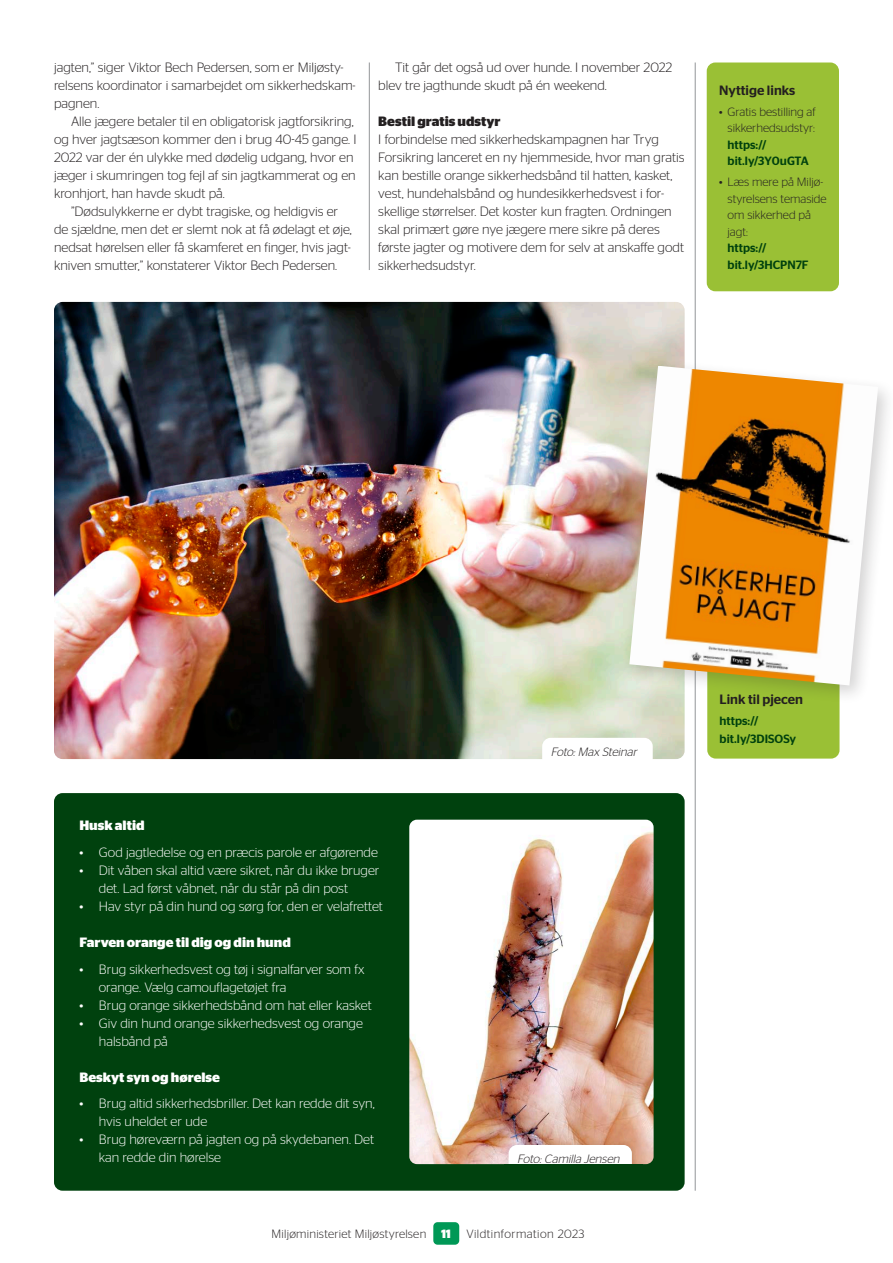
<style>
.page{position:relative;width:893px;height:1263px;background:#fff}
.page>*{position:absolute;margin:0;border:0;box-sizing:border-box;transform-origin:0 0}
.BRØD{font:300 13.5px/18px "Stag Sans";color:#231f20}
.bulletliste{font:300 13.5px/18px "Stag Sans";color:#fff}
.Brød_uden_indryk{font:300 13.5px/18px "Stag Sans";color:#231f20}
.Faktarubrik{font:700 13.5px "Stag Sans";color:#fff}
.Nyttige_links_rubrik{font:500 13.5px "Stag Sans";color:#231f20}
.mellemrubrik{font:700 13.5px "Stag Sans";color:#231f20}
.bulletliste-2{font:300 12px/16.5px "Stag Sans";color:#231f20}
.Fototekst_med_ramme{font:italic 300 12px "Stag Sans";color:#231f20}
.bulletliste-3{font:300 12px "Stag Sans";letter-spacing:.02em;color:#231f20}
.t1{font:500 12px/18px "Stag Sans";color:#00410e}
.bulletliste-4{font:300 12px "Stag Sans";letter-spacing:.04em;color:#231f20}
.s1{font-weight:500;color:#00410e}
.s2{font-weight:700;color:#fff}
</style>
<div class="page">
<div style="left:433px;top:1222px;width:26px;height:23px;background:#009856;border-radius:4px"></div>
<div style="left:707px;top:63px;width:132px;height:228px;background:#9ac035;border-radius:9px"></div>
<hr style="left:695px;top:63px;width:1px;height:1128px;background:#939598">
<img style="left:54px;top:302px;width:631px;height:457px">
<div style="left:54px;top:793px;width:631px;height:398px;background:#00410e;border-radius:9px"></div>
<img style="left:409px;top:820px;width:245px;height:344px">
<div style="left:504px;top:1140px;width:133px;height:38px;background:#231f20;opacity:.1"></div>
<div style="left:509px;top:1145px;width:123px;height:29px;background:#fff;border-radius:9px"></div>
<div style="left:504px;top:1164px;width:138px;height:20px;background:#00410e"></div>
<hr style="left:369px;top:63px;width:1px;height:207px;background:#939598">
<div style="left:707px;top:657px;width:132px;height:101px;background:#9ac035;border-radius:9px"></div>
<div style="left:622px;top:358px;width:271px;height:347px;background:#231f20;opacity:.2"></div>
<img style="left:629px;top:366px;width:249px;height:319px">
<div style="left:542px;top:738px;width:111px;height:29px;background:#fff;border-radius:9px"></div>
<p class="BRØD" style="left:54px;top:58px;width:303px">jagten,” siger Viktor Bech Pedersen, som er Miljøsty&shy;relsens koordinator i samarbejdet om sikkerhedskam&shy;pagnen.</p>
<p class="BRØD" style="left:54px;top:112px;width:304px;text-indent:17px">Alle jægere betaler til en obligatorisk jagtforsikring, og hver jagtsæson kommer den i brug 40-45 gange. I 2022 var der én ulykke med dødelig udgang, hvor en jæger i skumringen tog fejl af sin jagtkammerat og en kronhjort, han havde skudt på.</p>
<p class="BRØD" style="left:54px;top:202px;width:299px;text-indent:17px">”Dødsulykkerne er dybt tragiske, og heldigvis er de sjældne, men det er slemt nok at få ødelagt et øje, nedsat hørelsen eller få skamferet en finger, hvis jagt&shy;kniven smutter,” konstaterer Viktor Bech Pedersen.</p>
<p class="BRØD" style="left:378px;top:58px;width:295px;text-indent:17px">Tit går det også ud over hunde. I november 2022 blev tre jagthunde skudt på én weekend.</p>
<p class="mellemrubrik" style="left:378px;top:113px;width:124px">Bestil gratis udstyr</p>
<p class="Brød_uden_indryk" style="left:378px;top:130px;width:308px">I forbindelse med sikkerhedskampagnen har Tryg Forsikring lanceret en ny hjemmeside, hvor man gratis kan bestille orange sikkerhedsbånd til hatten, kasket, vest, hundehalsbånd og hundesikkerhedsvest i for&shy;skellige størrelser. Det koster kun fragten. Ordningen skal primært gøre nye jægere mere sikre på deres første jagter og motivere dem for selv at anskaffe godt sikkerhedsudstyr.</p>
<p class="Nyttige_links_rubrik" style="left:719px;top:81px;width:78px">Nyttige links</p>
<p class="bulletliste-2" style="left:728px;top:103px;width:90px;text-indent:-9px">• Gratis bestilling af sikkerhedsudstyr: <span class="s1">https:// bit.ly/3Y0uGTA</span></p>
<p class="bulletliste-2" style="left:728px;top:174px;width:101px;text-indent:-9px">• Læs mere på Miljø&shy;styrelsens temaside om sikkerhed på jagt:<br><span class="s1">https:// bit.ly/3HCPN7F</span></p>
<p class="Faktarubrik" style="left:79px;top:818px;width:67px">Husk altid</p>
<p class="bulletliste" style="left:79px;top:843px;width:300px">• God jagtledelse og en præcis parole er afgørende</p>
<p class="bulletliste" style="left:99px;top:861px;width:282px;text-indent:-20px">• Dit våben skal altid være sikret, når du ikke bruger det. Lad først våbnet, når du står på din post</p>
<p class="bulletliste" style="left:79px;top:897px;width:305px">• Hav styr på din hund og sørg for, den er velafrettet</p>
<p class="Faktarubrik" style="left:79px;top:934px;width:213px">Farven orange til dig og din hund</p>
<p class="bulletliste" style="left:99px;top:959px;width:267px;text-indent:-20px">• Brug sikkerhedsvest og tøj i signalfarver som fx orange. Vælg camouflagetøjet fra</p>
<p class="bulletliste" style="left:79px;top:995px;width:294px">• Brug orange sikkerhedsbånd om hat eller kasket</p>
<p class="bulletliste" style="left:99px;top:1013px;width:266px;text-indent:-20px">• Giv din hund orange sikkerhedsvest og orange halsbånd på</p>
<p class="Faktarubrik" style="left:79px;top:1069px;width:142px">Beskyt syn og hørelse</p>
<p class="bulletliste" style="left:99px;top:1094px;width:277px;text-indent:-20px">• Brug altid sikkerhedsbriller. Det kan redde dit syn, hvis uheldet er ude</p>
<p class="bulletliste" style="left:99px;top:1130px;width:277px;text-indent:-20px">• Brug høreværn på jagten og på skydebanen. Det kan redde din hørelse</p>
<p class="Fototekst_med_ramme" style="left:551px;top:745px;width:90px">Foto:Max Steinar</p>
<p class="Fototekst_med_ramme" style="left:517px;top:1152px;width:107px">Foto:Camilla Jensen</p>
<p class="bulletliste-3" style="left:272px;top:1227px;width:181px">Miljøministeriet Miljøstyrelsen <span class="s2">11</span></p>
<p class="bulletliste-4" style="left:466px;top:1227px;width:119px">Vildtinformation 2023</p>
<p class="Nyttige_links_rubrik" style="left:720px;top:689px;width:85px">Link til pjecen</p>
<p class="t1" style="left:720px;top:710px;width:78px">https:// bit.ly/3DISOSy</p>
</div>
